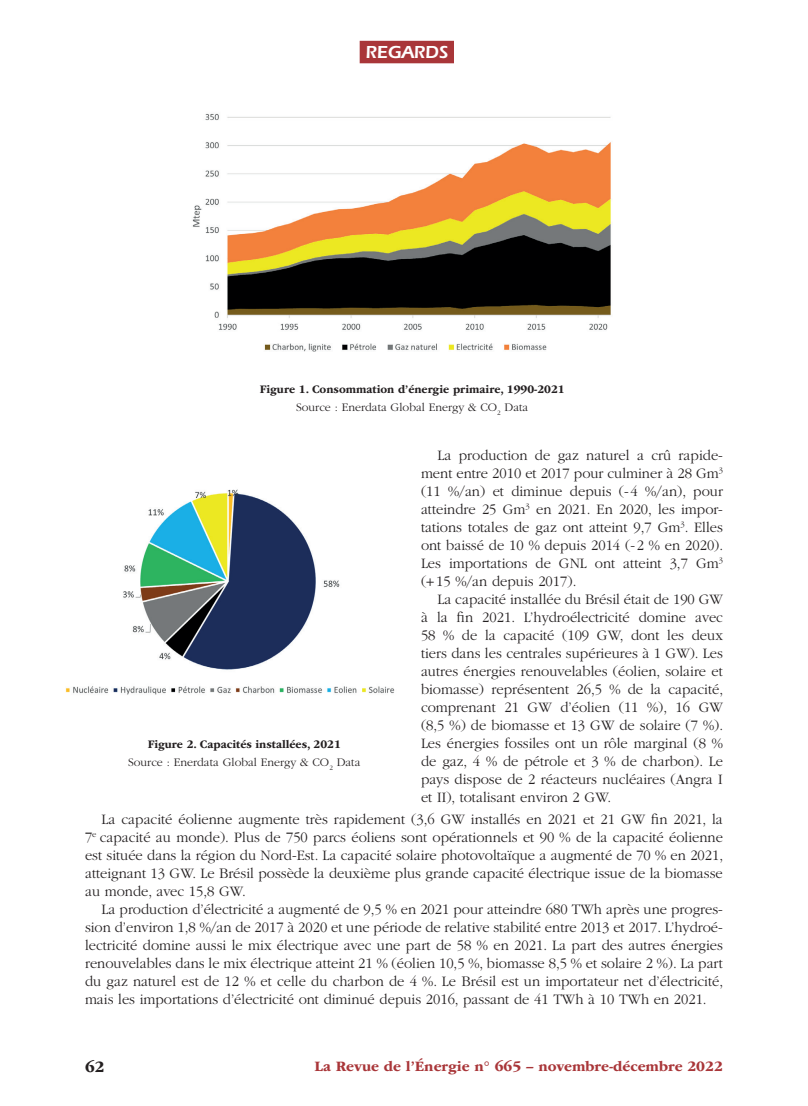
<style>
.page{position:relative;width:808px;height:1106px;background:#fff}
.page>*{position:absolute;margin:0;border:0;box-sizing:border-box;transform-origin:0 0}
.t1{font:600 18px "ITC Eras Std";color:#fff}
.t2{font:700 16.5px "ITC Garamond Std";color:#231f20}
.t3{font:300 15px/18px "ITC Garamond Std";color:#231f20;text-align:justify}
.t4{font:700 15px "ITC Garamond Std";color:#a93639}
.t5{font:700 12px/18px "ITC Garamond Std";color:#231f20;text-align:center;scale:.96 1}
.t6{font:300 12px/18px "ITC Garamond Std";color:#231f20;text-align:center}
.s1{font-weight:300}
.s2{font-weight:700}
</style>
<div class="page">
<div style="left:360px;top:41px;width:94px;height:22px;background:#a93639"></div>
<img style="left:192px;top:113px;width:419px;height:239px">
<img style="left:65px;top:489px;width:330px;height:206px">
<p class="t1" style="left:365px;top:42px;width:84px">REGARDS</p>
<p class="t5" style="left:260px;top:380px;width:319px">Figure 1. Consommation d’énergie primaire, 1990-2021<br><span class="s1">Source : Enerdata Global Energy &amp; CO</span><sub>2</sub> <span class="s1">Data</span></p>
<p class="t6" style="left:128px;top:735px;width:234px"><span class="s2">Figure 2. Capacités installées, 2021<br></span>Source : Enerdata Global Energy &amp; CO<sub>2</sub> Data</p>
<p class="t3" style="left:421px;top:446px;width:304px;text-indent:16px">La production de gaz naturel a crû rapide&shy;ment entre 2010 et 2017 pour culminer à 28 Gm<sup>3 </sup>(11 %/an) et diminue depuis (- 4 %/an), pour atteindre 25 Gm<sup>3</sup> en 2021. En 2020, les impor&shy;tations totales de gaz ont atteint 9,7 Gm<sup>3</sup>. Elles ont baissé de 10 % depuis 2014 (-2 % en 2020).<br>Les importations de GNL ont atteint 3,7 Gm<sup>3 </sup>(+15 %/an depuis 2017).</p>
<p class="t3" style="left:421px;top:590px;width:304px;text-indent:16px">La capacité installée du Brésil était de 190 GW à la fin 2021. L’hydroélectricité domine avec 58 % de la capacité (109 GW, dont les deux tiers dans les centrales supérieures à 1 GW). Les autres énergies renouvelables (éolien, solaire et biomasse) représentent 26,5 % de la capacité, comprenant 21 GW d’éolien (11 %), 16 GW (8,5 %) de biomasse et 13 GW de solaire (7 %).<br>Les énergies fossiles ont un rôle marginal (8 % de gaz, 4 % de pétrole et 3 % de charbon). Le pays dispose de 2 réacteurs nucléaires (Angra I et II), totalisant environ 2 GW.</p>
<p class="t3" style="left:85px;top:810px;width:640px;text-indent:16px">La capacité éolienne augmente très rapidement (3,6 GW installés en 2021 et 21 GW fin 2021, la 7<sup>e</sup> capacité au monde). Plus de 750 parcs éoliens sont opérationnels et 90 % de la capacité éolienne est située dans la région du Nord-Est. La capacité solaire photovoltaïque a augmenté de 70 % en 2021, atteignant 13 GW. Le Brésil possède la deuxième plus grande capacité électrique issue de la biomasse au monde, avec 15,8 GW.</p>
<p class="t3" style="left:85px;top:900px;width:640px;text-indent:17px">La production d’électricité a augmenté de 9,5 % en 2021 pour atteindre 680 TWh après une progres&shy;sion d’environ 1,8 %/an de 2017 à 2020 et une période de relative stabilité entre 2013 et 2017. L’hydroé&shy;lectricité domine aussi le mix électrique avec une part de 58 % en 2021. La part des autres énergies renouvelables dans le mix électrique atteint 21 % (éolien 10,5 %, biomasse 8,5 % et solaire 2 %). La part du gaz naturel est de 12 % et celle du charbon de 4 %. Le Brésil est un importateur net d’électricité, mais les importations d’électricité ont diminué depuis 2016, passant de 41 TWh à 10 TWh en 2021.</p>
<p class="t2" style="left:85px;top:1057px;width:21px">62</p>
<p class="t4" style="left:314px;top:1058px;width:410px">La Revue de l’Énergie n° 665 – novembre-décembre 2022</p>
</div>
